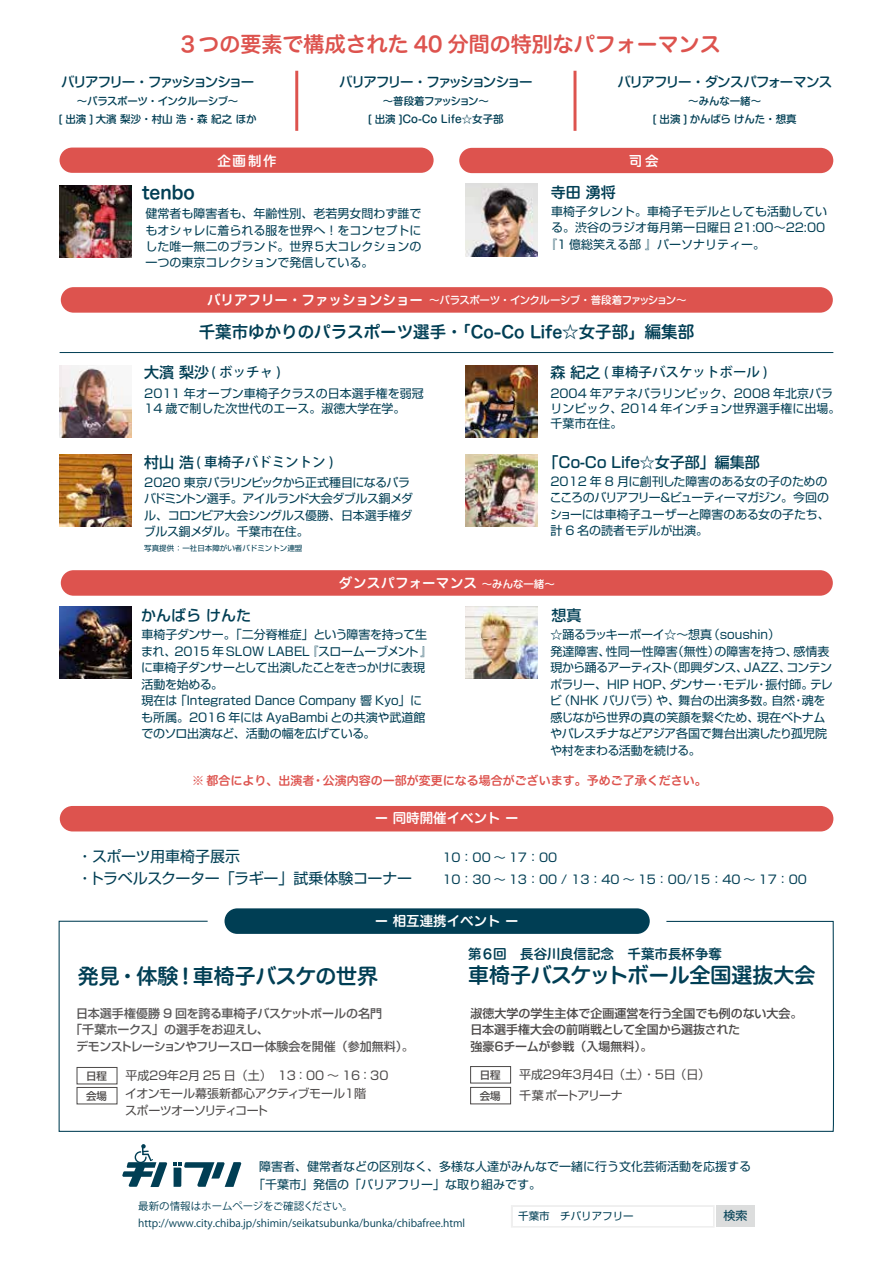
<style>
.page{position:relative;width:893px;height:1263px;background:#fff}
.page>*{position:absolute;margin:0;border:0;box-sizing:border-box;transform-origin:0 0}
.t1{font:21px "Hira Maru Std W6";letter-spacing:-.01em;color:#003e54}
.t2{font:21px "Hira Maru Std W6";color:#dd534e}
.t3{font:18px "Hira Maru Std W6";color:#003e54}
.t4{font:16.5px "Hira Maru Std W6";color:#003e54}
.t5{font:500 15px "Shin Go Pro";color:#003e54}
.t6{font:15px "Shin Go Pro";letter-spacing:-.025em;color:#003e54}
.t7{font:15px "Shin Go Pro";color:#003e54}
.t8{font:15px "Hira Maru Std W6";color:#003e54}
.t9{font:13.5px "Hira Maru Std W6";color:#fff}
.t10{font:500 13.5px "Koz Go Pr 6 N";color:#003e54}
.t11{font:500 13.5px "Shin M Go Pro";letter-spacing:-.135em;color:#003e54}
.t12{font:13.5px "Hira Maru Std W6";color:#003e54}
.t13{font:500 13.5px "Shin M Go Pro";letter-spacing:-.065em;color:#003e54}
.t14{font:12px/16.5px "Shin Go Pro";color:#003e54}
.t15{font:12px/16.5px "Shin Go Pro";letter-spacing:-.02em;color:#003e54}
.t16{font:12px/16.5px "Shin Go Pro";letter-spacing:-.03em;color:#003e54}
.t17{font:500 12px/16.5px "Shin Go Pro";color:#4c4948}
.t18{font:500 12px "Shin Go Pro";letter-spacing:-.03em;color:#595757}
.t19{font:12px/16.5px "Shin Go Pro";letter-spacing:-.055em;color:#4c4948}
.t20{font:12px "Hira Maru Std W6";color:#dd534e}
.t21{font:500 12px "Shin Go Pro";letter-spacing:-.01em;color:#595757}
.t22{font:12px "Shin Go Pro";color:#4c4948}
.t23{font:12px "Shin Go Pro";letter-spacing:-.13em;color:#4c4948}
.t24{font:10.5px/16.5px "Koz Go Pr 6 N";color:#003e54}
.t25{font:500 10.5px/18px "Shin M Go Pro";letter-spacing:-.01em;color:#003e54;text-align:center}
.t26{font:500 10.5px "Shin M Go Pro";letter-spacing:-.055em;color:#fff}
.t27{font:500 10.5px/18px "Shin M Go Pro";letter-spacing:-.03em;color:#003e54;text-align:center}
.t28{font:10.5px "Shin Go Pro";color:#003e54}
.t29{font:500 10.5px/20.9px "Shin Go Pro";color:#4c4948}
.t30{font:7.5px "Shin Go Pro";color:#003e54}
.s1{font-family:"Hira Maru Std W6";font-weight:400;font-size:13.5px}
.s2{font-family:"Shin Go Pro";font-size:15px}
.s3{font-family:"Shin M Go Pro";font-weight:500;font-size:10.5px}
</style>
<div class="page">
<img style="left:465px;top:454px;width:72px;height:73px">
<div style="left:60px;top:148px;width:374px;height:25px;background:#dd534e;border-radius:13px"></div>
<div style="left:459px;top:148px;width:374px;height:25px;background:#dd534e;border-radius:13px"></div>
<img style="left:465px;top:184px;width:73px;height:72px">
<img style="left:59px;top:185px;width:73px;height:73px">
<hr style="left:295px;top:71px;width:3px;height:60px;background:#dd534e">
<hr style="left:573px;top:71px;width:3px;height:60px;background:#dd534e">
<div style="left:511px;top:1205px;width:204px;height:22px;border:4px solid #efefef"></div>
<div style="left:513px;top:1207px;width:199px;height:18px;background:#fff"></div>
<div style="left:716px;top:1206px;width:39px;height:21px;background:#dcdddd"></div>
<svg style="left:174px;top:1162px;width:67px;height:25px"></svg>
<svg style="left:122px;top:1144px;width:45px;height:43px"></svg>
<div style="left:225px;top:908px;width:425px;height:26px;background:#003e54;border-radius:13px"></div>
<img style="left:59px;top:607px;width:73px;height:72px">
<img style="left:466px;top:606px;width:72px;height:73px">
<div style="left:61px;top:570px;width:772px;height:26px;background:#dd534e;border-radius:13px"></div>
<div style="left:61px;top:287px;width:772px;height:26px;background:#dd534e;border-radius:13px"></div>
<hr style="left:60px;top:352px;width:773px;height:1px;background:#003e54">
<img style="left:59px;top:365px;width:73px;height:73px">
<img style="left:59px;top:454px;width:73px;height:73px">
<img style="left:465px;top:365px;width:73px;height:73px">
<div style="left:60px;top:806px;width:773px;height:25px;background:#dd534e;border-radius:13px"></div>
<svg style="left:58px;top:920px;width:776px;height:212px"></svg>
<h1 class="t2" style="left:178px;top:28px;width:545px">３つの要素で構成された 40 分間の特別なパフォーマンス</h1>
<p class="t11" style="left:61px;top:71px;width:195px">バリアフリー・ファッションショー</p>
<p class="t27" style="left:59px;top:90px;width:199px">～パラスポーツ・インクルーシブ～<br>[ 出演 ] 大濱 梨沙・村山 浩・森 紀之 ほか</p>
<p class="t11" style="left:339px;top:71px;width:195px">バリアフリー・ファッションショー</p>
<p class="t25" style="left:368px;top:90px;width:137px">～普段着ファッション～<br>[ 出演 ]Co-Co Life☆女子部</p>
<p class="t13" style="left:617px;top:71px;width:217px">バリアフリー・ダンスパフォーマンス</p>
<p class="t25" style="left:653px;top:90px;width:145px">～みんな一緒～<br>[ 出演 ] かんばら けんた・想真</p>
<p class="t9" style="left:218px;top:151px;width:61px">企画制作</p>
<p class="t9" style="left:629px;top:151px;width:31px">司会</p>
<p class="t8" style="left:551px;top:181px;width:66px">寺田 湧将</p>
<p class="t14" style="left:551px;top:201px;width:277px">車椅子タレント。車椅子モデルとしても活動してい</p>
<p class="t14" style="left:551px;top:218px;width:276px">る。渋谷のラジオ毎月第一日曜日 21:00～22:00</p>
<p class="t14" style="left:545px;top:234px;width:222px">『1 億総笑える部 』パーソナリティー。</p>
<h2 class="t3" style="left:142px;top:179px;width:55px">tenbo</h2>
<p class="t14" style="left:145px;top:204px;width:278px;text-align:justify">健常者も障害者も、年齢性別、老若男女問わず誰でもオシャレに着られる服を世界へ！をコンセプトにした唯一無二のブランド。世界５大コレクションの一つの東京コレクションで発信している。</p>
<p class="t26" style="left:207px;top:292px;width:481px"><span class="s1">バリアフリー・ファッションショー</span>～パラスポーツ・インクルーシブ・普段着ファッション～</p>
<h3 class="t4" style="left:199px;top:320px;width:497px">千葉市ゆかりのパラスポーツ選手・「Co-Co Life☆女子部」編集部</h3>
<p class="t10" style="left:144px;top:365px;width:138px"><span class="s2">大濱 梨沙</span>( ボッチャ )</p>
<p class="t10" style="left:550px;top:365px;width:218px"><span class="s2">森 紀之</span> ( 車椅子バスケットボール )</p>
<p class="t14" style="left:144px;top:384px;width:281px;line-height:15px">2011 年オープン車椅子クラスの日本選手権を弱冠<br>14 歳で制した次世代のエース。淑徳大学在学。</p>
<p class="t14" style="left:550px;top:384px;width:291px;line-height:15px">2004 年アテネパラリンピック、2008 年北京パラリンピック、2014 年インチョン世界選手権に出場。千葉市在住。</p>
<p class="t10" style="left:144px;top:455px;width:191px"><span class="s2">村山 浩</span>( 車椅子バドミントン )</p>
<p class="t5" style="left:543px;top:450px;width:218px">「Co-Co Life☆女子部」編集部</p>
<p class="t15" style="left:550px;top:471px;width:281px">2012 年 8 月に創刊した障害のある女の子のためのこころのバリアフリー＆ビューティーマガジン。今回のショーには車椅子ユーザーと障害のある女の子たち、計 6 名の読者モデルが出演。　</p>
<p class="t16" style="left:144px;top:472px;width:271px">2020 東京パラリンピックから正式種目になるパラバドミントン選手。アイルランド大会ダブルス銅メダル、コロンビア大会シングルス優勝、日本選手権ダブルス銅メダル。千葉市在住。</p>
<p class="t30" style="left:144px;top:542px;width:160px">写真提供 ：一社日本障がい者バドミントン連盟</p>
<p class="t9" style="left:339px;top:573px;width:217px">ダンスパフォーマンス<span class="s3">～みんな一緒～</span></p>
<p class="t5" style="left:141px;top:603px;width:111px">かんばら けんた</p>
<p class="t5" style="left:551px;top:603px;width:31px">想真</p>
<p class="t14" style="left:141px;top:625px;width:293px">車椅子ダンサー。「二分脊椎症」という障害を持って生まれ、2015 年 SLOW LABEL『スロームーブメント』に車椅子ダンサーとして出演したことをきっかけに表現活動を始める。<br>現在は「Integrated Dance Company 響 Kyo」にも所属。2016 年には AyaBambi との共演や武道館でのソロ出演など、活動の幅を広げている。</p>
<p class="t15" style="left:550px;top:625px;width:285px">☆踊るラッキーボーイ☆～想真（soushin）<br>発達障害、性同一性障害（無性）の障害を持つ、感情表現から踊るアーティスト（即興ダンス、JAZZ、コンテンポラリー、HIP HOP、ダンサー・モデル・振付師。テレビ（NHK バリバラ）や、舞台の出演多数。自然・魂を感じながら世界の真の笑顔を繋ぐため、現在ベトナムやパレスチナなどアジア各国で舞台出演したり孤児院や村をまわる活動を続ける。</p>
<p class="t20" style="left:192px;top:772px;width:516px">※ 都合により、出演者・公演内容の一部が変更になる場合がございます。予めご了承ください。</p>
<p class="t9" style="left:375px;top:808px;width:145px">ー 同時開催イベント ー</p>
<p class="t7" style="left:78px;top:844px;width:164px">・スポーツ用車椅子展示</p>
<p class="t14" style="left:442px;top:845px;width:366px;line-height:22.2px">10：00 ～ 17：00<br>10：30 ～ 13：00 / 13：40 ～ 15：00/15：40 ～ 17：00</p>
<p class="t6" style="left:78px;top:866px;width:336px">・トラベルスクーター「ラギー」試乗体験コーナー</p>
<p class="t9" style="left:375px;top:911px;width:145px">ー 相互連携イベント ー</p>
<h1 class="t1" style="left:78px;top:961px;width:302px">発見・体験！車椅子バスケの世界</h1>
<p class="t21" style="left:76px;top:1003px;width:307px">日本選手権優勝 9 回を誇る車椅子バスケットボールの名門</p>
<p class="t18" style="left:70px;top:1020px;width:200px">「千葉ホークス」の選手をお迎えし、</p>
<p class="t18" style="left:76px;top:1036px;width:339px">デモンストレーションやフリースロー体験会を開催（参加無料）。</p>
<p class="t29" style="left:86px;top:1064px;width:23px;line-height:20px">日程会場</p>
<p class="t22" style="left:126px;top:1065px;width:264px">平成２９年２月 25 日（土）　13：00 ～ 16：30</p>
<p class="t19" style="left:125px;top:1084px;width:242px">イオンモール幕張新都心アクティブモール１階スポーツオーソリティコート</p>
<p class="t12" style="left:468px;top:943px;width:255px">第６回　長谷川良信記念　千葉市長杯争奪</p>
<h1 class="t1" style="left:468px;top:959px;width:349px">車椅子バスケットボール全国選抜大会</h1>
<p class="t17" style="left:470px;top:1003px;width:334px">淑徳大学の学生主体で企画運営を行う全国でも例のない大会。日本選手権大会の前哨戦として全国から選抜された<br>強豪６チームが参戦（入場無料）。</p>
<p class="t29" style="left:480px;top:1063px;width:22px">日程会場</p>
<p class="t23" style="left:519px;top:1064px;width:193px">平成２９年３月４日（土）・５日（日）</p>
<p class="t19" style="left:519px;top:1085px;width:105px">千葉ポートアリーナ</p>
<p class="t14" style="left:253px;top:1156px;width:499px;line-height:18px;text-indent:6px">障害者、健常者などの区別なく、多様な人達がみんなで一緒に行う文化芸術活動を応援する「千葉市」発信の「バリアフリー」な取り組みです。</p>
<p class="t24" style="left:138px;top:1198px;width:328px">最新の情報はホームページをご確認ください。http://www.city.chiba.jp/shimin/seikatsubunka/bunka/chibafree.html</p>
<p class="t28" style="left:518px;top:1207px;width:117px">千葉市　チバリアフリー</p>
<p class="t14" style="left:723px;top:1206px;width:25px">検索</p>
</div>
